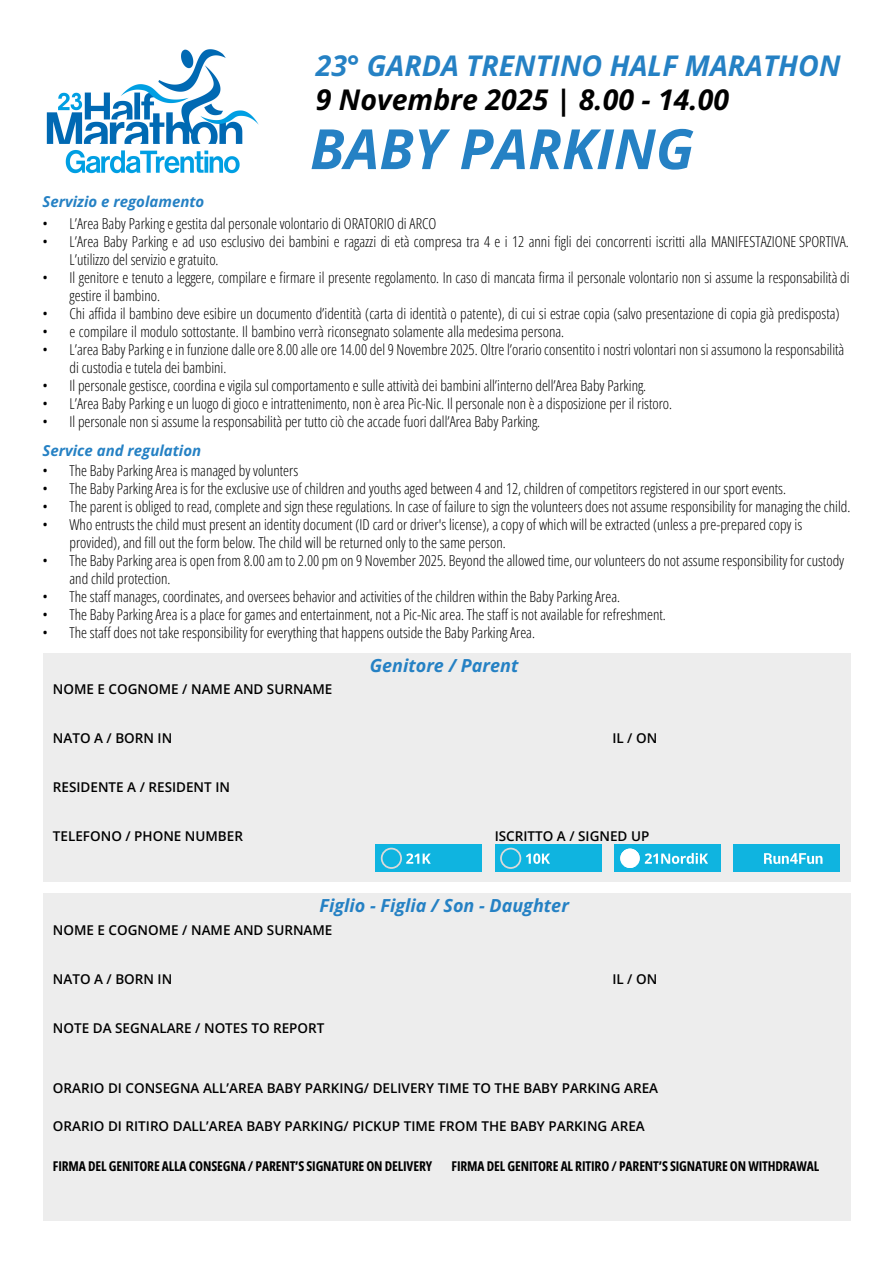
<style>
.page{position:relative;width:893px;height:1263px;background:#fff}
.page>*{position:absolute;margin:0;border:0;box-sizing:border-box;transform-origin:0 0}
.t1{font:italic 700 55.5px "Open Sans";color:#2581c4}
.t2{font:italic 700 28.5px "Open Sans";color:#2581c4}
.t3{font:italic 700 28.5px "Open Sans";color:#000}
.t4{font:italic 700 18px "Open Sans";color:#2581c4}
.t5{font:300 15px/18px "Open Sans Condensed";color:#000}
.t6{font:italic 700 15px "Open Sans";color:#2581c4}
.t7{font:600 13.5px "Open Sans";color:#000}
.t8{font:700 13.5px "Open Sans Condensed";letter-spacing:-.01em;color:#000}
</style>
<div class="page">
<div style="left:43px;top:653px;width:807px;height:228px;background:#ededed"></div>
<div style="left:43px;top:893px;width:807px;height:327px;background:#ededed"></div>
<div style="left:614px;top:844px;width:107px;height:28px;background:#0fb4e0"></div>
<svg style="left:645px;top:853px;width:63px;height:11px"></svg>
<div style="left:375px;top:844px;width:107px;height:28px;background:#0fb4e0"></div>
<svg style="left:406px;top:853px;width:25px;height:11px"></svg>
<div style="left:381px;top:848px;width:21px;height:21px;border:2px solid #dadada;border-radius:50%"></div>
<div style="left:495px;top:844px;width:106px;height:28px;background:#0fb4e0"></div>
<svg style="left:526px;top:853px;width:24px;height:11px"></svg>
<div style="left:500px;top:848px;width:21px;height:21px;border:2px solid #dadada;border-radius:50%"></div>
<div style="left:733px;top:844px;width:107px;height:28px;background:#0fb4e0"></div>
<svg style="left:764px;top:853px;width:58px;height:11px"></svg>
<div style="left:620px;top:848px;width:20px;height:20px;background:#fff;border-radius:50%"></div>
<img style="left:46px;top:49px;width:213px;height:125px">
<h2 class="t2" style="left:316px;top:46px;width:526px">23° GARDA TRENTINO HALF MARATHON</h2>
<h2 class="t3" style="left:316px;top:81px;width:415px">9 Novembre 2025 | 8.00 - 14.00</h2>
<h1 class="t1" style="left:310px;top:110px;width:385px">BABY PARKING</h1>
<p class="t6" style="left:43px;top:191px;width:163px">Servizio e regolamento</p>
<p class="t5" style="left:43px;top:215px;width:395px">• L’Area Baby Parking e gestita dal personale volontario di ORATORIO di ARCO</p>
<p class="t5" style="left:70px;top:233px;width:781px;text-indent:-27px">• L’Area Baby Parking e ad uso esclusivo dei bambini e ragazzi di età compresa tra 4 e i 12 anni figli dei concorrenti iscritti alla MANIFESTAZIONE SPORTIVA.<br>L’utilizzo del servizio e gratuito.</p>
<p class="t5" style="left:70px;top:269px;width:782px;text-indent:-27px">• Il genitore e tenuto a leggere, compilare e firmare il presente regolamento. In caso di mancata firma il personale volontario non si assume la responsabilità di gestire il bambino.</p>
<p class="t5" style="left:43px;top:305px;width:799px">• Chi affida il bambino deve esibire un documento d’identità (carta di identità o patente), di cui si estrae copia (salvo presentazione di copia già predisposta)</p>
<p class="t5" style="left:43px;top:323px;width:523px">• e compilare il modulo sottostante. Il bambino verrà riconsegnato solamente alla medesima persona.</p>
<p class="t5" style="left:70px;top:341px;width:776px;text-indent:-27px">• L’area Baby Parking e in funzione dalle ore 8.00 alle ore 14.00 del 9 Novembre 2025. Oltre l’orario consentito i nostri volontari non si assumono la responsabilità di custodia e tutela dei bambini.</p>
<p class="t5" style="left:43px;top:377px;width:605px">• Il personale gestisce, coordina e vigila sul comportamento e sulle attività dei bambini all’interno dell’Area Baby Parking.</p>
<p class="t5" style="left:43px;top:395px;width:631px">• L’Area Baby Parking e un luogo di gioco e intrattenimento, non è area Pic-Nic. Il personale non è a disposizione per il ristoro.</p>
<p class="t5" style="left:43px;top:413px;width:499px">• Il personale non si assume la responsabilità per tutto ciò che accade fuori dall’Area Baby Parking.</p>
<p class="t6" style="left:43px;top:440px;width:160px">Service and regulation</p>
<p class="t5" style="left:43px;top:461px;width:257px">• The Baby Parking Area is managed by volunters</p>
<p class="t5" style="left:43px;top:479px;width:745px">• The Baby Parking Area is for the exclusive use of children and youths aged between 4 and 12, children of competitors registered in our sport events.</p>
<p class="t5" style="left:43px;top:497px;width:809px">• The parent is obliged to read, complete and sign these regulations. In case of failure to sign the volunteers does not assume responsibility for managing the child.</p>
<p class="t5" style="left:70px;top:515px;width:734px;text-indent:-27px">• Who entrusts the child must present an identity document (ID card or driver's license), a copy of which will be extracted (unless a pre-prepared copy is provided), and fill out the form below. The child will be returned only to the same person.</p>
<p class="t5" style="left:70px;top:551px;width:776px;text-indent:-27px">• The Baby Parking area is open from 8.00 am to 2.00 pm on 9 November 2025. Beyond the allowed time, our volunteers do not assume responsibility for custody and child protection.</p>
<p class="t5" style="left:43px;top:587px;width:579px">• The staff manages, coordinates, and oversees behavior and activities of the children within the Baby Parking Area.</p>
<p class="t5" style="left:43px;top:605px;width:625px">• The Baby Parking Area is a place for games and entertainment, not a Pic-Nic area. The staff is not available for refreshment.</p>
<p class="t5" style="left:43px;top:623px;width:494px">• The staff does not take responsibility for everything that happens outside the Baby Parking Area.</p>
<p class="t7" style="left:53px;top:680px;width:281px">NOME E COGNOME / NAME AND SURNAME</p>
<p class="t4" style="left:370px;top:652px;width:150px">Genitore / Parent</p>
<p class="t7" style="left:612px;top:729px;width:46px">IL / ON</p>
<p class="t7" style="left:53px;top:729px;width:121px">NATO A / BORN IN</p>
<p class="t7" style="left:53px;top:778px;width:179px">RESIDENTE A / RESIDENT IN</p>
<p class="t7" style="left:53px;top:827px;width:192px">TELEFONO / PHONE NUMBER</p>
<p class="t7" style="left:495px;top:827px;width:156px">ISCRITTO A / SIGNED UP</p>
<p class="t4" style="left:319px;top:893px;width:251px">Figlio - Figlia / Son - Daughter</p>
<p class="t7" style="left:53px;top:921px;width:281px">NOME E COGNOME / NAME AND SURNAME</p>
<p class="t7" style="left:53px;top:970px;width:121px">NATO A / BORN IN</p>
<p class="t7" style="left:53px;top:1019px;width:273px">NOTE DA SEGNALARE / NOTES TO REPORT</p>
<p class="t7" style="left:612px;top:970px;width:46px">IL / ON</p>
<p class="t7" style="left:53px;top:1079px;width:607px">ORARIO DI CONSEGNA ALL’AREA BABY PARKING/ DELIVERY TIME TO THE BABY PARKING AREA</p>
<p class="t7" style="left:53px;top:1117px;width:593px">ORARIO DI RITIRO DALL’AREA BABY PARKING/ PICKUP TIME FROM THE BABY PARKING AREA</p>
<p class="t8" style="left:53px;top:1157px;width:381px">FIRMA DEL GENITORE ALLA CONSEGNA / PARENT’S SIGNATURE ON DELIVERY</p>
<p class="t8" style="left:452px;top:1157px;width:369px">FIRMA DEL GENITORE AL RITIRO / PARENT’S SIGNATURE ON WITHDRAWAL</p>
</div>
